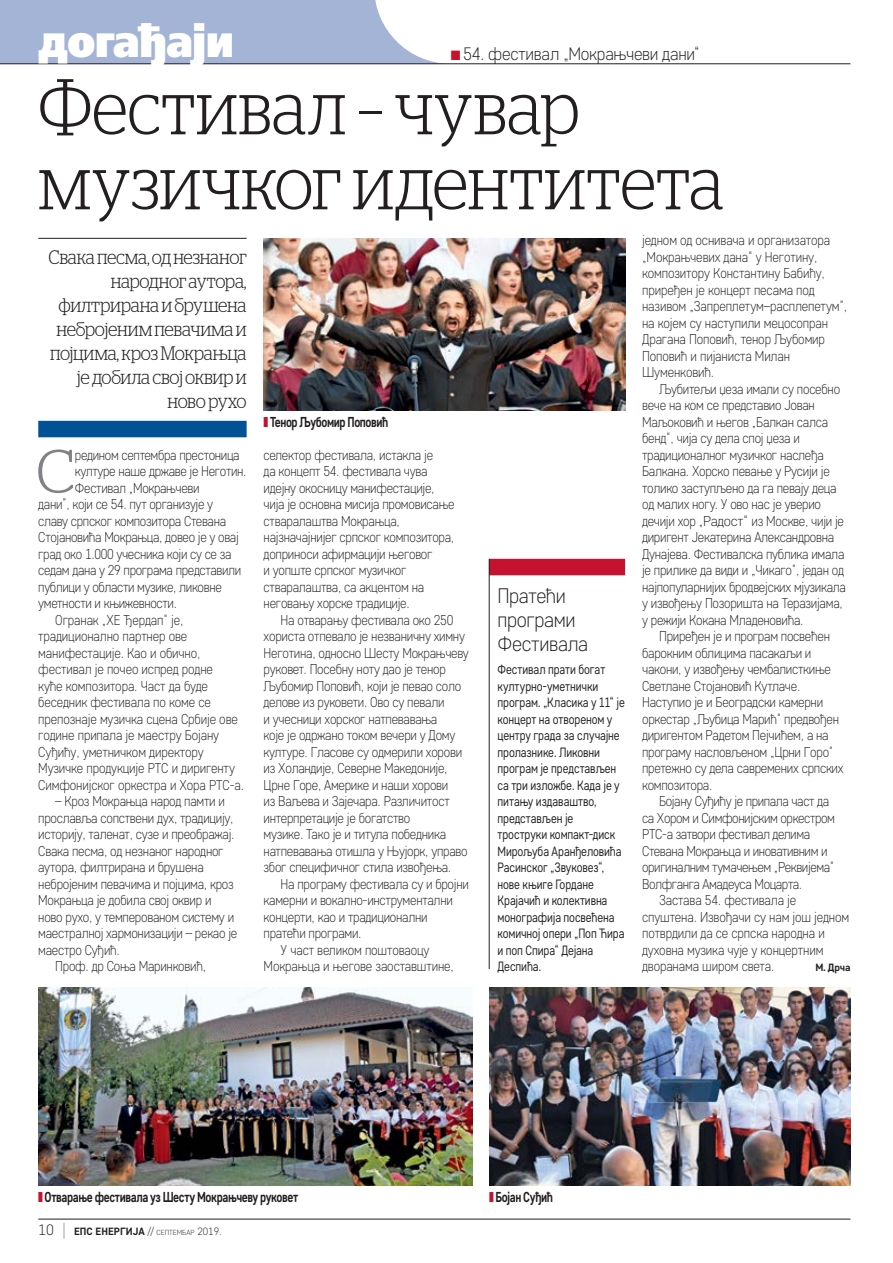
<style>
.page{position:relative;width:893px;height:1263px;background:#fff}
.page>*{position:absolute;margin:0;border:0;box-sizing:border-box;transform-origin:0 0}
.t1{font:300 75px/75px "Stag LC";letter-spacing:-.005em;color:#231f20;scale:.9 1}
.t2{font:300 61.35px "Stag LC";color:#808285}
.t3{font:45px "Free Set Extra Bold C";letter-spacing:-.015em;color:#fff;scale:.9 1}
.t4{font:300 21px/24px "Core Sans D25";letter-spacing:-.02em;color:#231f20;scale:.95 1}
.t5{font:300 19.5px/24px "Stag LC";letter-spacing:-.02em;color:#231f20;text-align:right;scale:.9 1}
.t6{font:300 18px "Core Sans D25";letter-spacing:-.015em;color:#231f20;scale:.95 1}
.t7{font:700 14.4px "Core Sans D55";letter-spacing:-.035em;color:#231f20;scale:.8 1}
.t8{font:300 14.25px/16.5px "Core Sans D25";letter-spacing:-.02em;color:#231f20;scale:.9 1}
.t9{font:13.5px/16.5px "Core Sans D35";letter-spacing:-.01em;color:#231f20;scale:.85 1}
.t10{font:700 10.5px "Core Sans D55";color:#231f20}
.s1{color:#c4122f}
.s2{font-family:"Core Sans D25";font-weight:300;font-size:15px}
.s3{font-family:"Core Sans D15";font-weight:100;font-size:18px}
.s4{font-family:"Core Sans D25";font-weight:300}
.s5{font-family:"Core Sans D25";font-weight:300;font-size:7.35px}
</style>
<div class="page">
<hr style="left:38px;top:1219px;width:812px;height:1px;background:#231f20">
<svg style="left:0;top:0;width:451px;height:64px"></svg>
<hr style="left:0;top:64px;width:850px;height:1px;background:#231f20">
<div style="left:489px;top:559px;width:136px;height:16px;background:#c4122f"></div>
<hr style="left:489px;top:559px;width:1px;height:410px;background:#231f20">
<hr style="left:38px;top:238px;width:209px;height:1px;background:#231f20">
<div style="left:38px;top:421px;width:209px;height:16px;background:#005295"></div>
<img style="left:264px;top:238px;width:361px;height:172px">
<img style="left:38px;top:988px;width:434px;height:198px">
<img style="left:489px;top:988px;width:361px;height:198px">
<h3 class="t3" style="left:38px;top:15px;width:219px">догађаји</h3>
<p class="t6" style="left:451px;top:43px;width:264px"><span class="s1">■</span> 54. фестивал „Мокрањчеви дани“</p>
<h1 class="t1" style="left:38px;top:63px;width:763px">Фестивал – чувар музичког идентитета</h1>
<h3 class="t5" style="left:48px;top:243px;width:222px">Свака песма, од незнаног народног аутора, филтрирана и брушена небројеним певачима и појцима, кроз Мокрањца је добила свој оквир и ново рухо</h3>
<p class="t8" style="left:642px;top:232px;width:229px">једном од оснивача и организатора „Мокрањчевих дана“ у Неготину, композитору Константину Бабићу, приређен је концерт песама под називом „Запреплетум–расплепетум“, на којем су наступили мецосопран<br>Драгана Поповић, тенор Љубомир<br>Поповић и пијаниста Милан<br>Шуменковић.</p>
<p class="t8" style="left:642px;top:380px;width:228px;text-indent:17px">Љубитељи џеза имали су посебно вече на ком се представио Јован Маљоковић и његов „Балкан салса бенд“, чија су дела спој џеза и традиционалног музичког наслеђа Балкана. Хорско певање у Русији је толико заступљено да га певају деца од малих ногу. У ово нас је уверио дечији хор „Радост“ из Москве, чији је диригент Јекатерина Александровна Дунајева. Фестивалска публика имала је прилике да види и „Чикаго“, један од најпопуларнијих бродвејских мјузикала у извођењу Позоришта на Теразијама, у режији Кокана Младеновића.</p>
<p class="t8" style="left:642px;top:628px;width:225px;text-indent:17px">Приређен је и програм посвећен барокним облицима пасакаљи и чакони, у извођењу чембалисткиње<br>Светлане Стојановић Кутлаче.<br>Наступио је и Београдски камерни оркестар „Љубица Марић“ предвођен диригентом Радетом Пејчићем, а на програму насловљеном „Црни Горо“ претежно су дела савремених српских композитора.</p>
<p class="t8" style="left:659px;top:793px;width:190px">Бојану Суђићу је припала част да</p>
<p class="t8" style="left:642px;top:809px;width:216px">са Хором и Симфонијским оркестром</p>
<p class="t8" style="left:642px;top:826px;width:188px">РТС-а затвори фестивал делима</p>
<p class="t8" style="left:642px;top:842px;width:207px">Стевана Мокрањца и иновативним и</p>
<p class="t8" style="left:642px;top:859px;width:215px">оригиналним тумачењем „Реквијема“</p>
<p class="t8" style="left:642px;top:875px;width:179px">Волфганга Амадеуса Моцарта.</p>
<p class="t8" style="left:659px;top:892px;width:154px">Застава 54. фестивала је</p>
<p class="t8" style="left:642px;top:908px;width:232px">спуштена. Извођачи су нам још једном</p>
<p class="t8" style="left:642px;top:925px;width:204px">потврдили да се српска народна и</p>
<p class="t8" style="left:642px;top:941px;width:203px">духовна музика чује у концертним</p>
<p class="t8" style="left:642px;top:958px;width:149px">дворанама широм света.</p>
<p class="t10" style="left:815px;top:961px;width:36px">М. Дрча</p>
<p class="t7" style="left:264px;top:412px;width:157px"><span class="s1">❚</span> Тенор Љубомир Поповић</p>
<h2 class="t2" style="left:36px;top:426px;width:41px">С</h2>
<p class="t8" style="left:75px;top:446px;width:184px">редином септембра престоница</p>
<p class="t8" style="left:264px;top:446px;width:214px">селектор фестивала, истакла је<br>да концепт 54. фестивала чува идејну окосницу манифестације, чија је основна мисија промовисање стваралаштва Мокрањца, најзначајнијег српског композитора, доприноси афирмацији његовог<br>и уопште српског музичког стваралаштва, са акцентом на неговању хорске традиције.</p>
<p class="t8" style="left:264px;top:611px;width:230px;text-indent:17px">На отварању фестивала око 250 хориста отпевало је незваничну химну Неготина, односно Шесту Мокрањчеву руковет. Посебну ноту дао је тенор Љубомир Поповић, који је певао соло делове из руковети. Ово су певали<br>и учесници хорског натпевавања<br>које је одржано током вечери у Дому културе. Гласове су одмерили хорови из Холандије, Северне Македоније, Црне Горе, Америке и наши хорови<br>из Ваљева и Зајечара. Различитост интерпретације је богатство<br>музике. Тако је и титула победника натпевавања отишла у Њујорк, управо због специфичног стила извођења.</p>
<p class="t8" style="left:281px;top:875px;width:211px">На програму фестивала су и бројни</p>
<p class="t8" style="left:264px;top:892px;width:212px">камерни и вокално-инструментални</p>
<p class="t8" style="left:264px;top:908px;width:184px">концерти, као и традиционални</p>
<p class="t8" style="left:264px;top:925px;width:110px">пратећи програми.</p>
<p class="t8" style="left:281px;top:941px;width:167px">У част великом поштоваоцу</p>
<p class="t8" style="left:264px;top:958px;width:213px">Мокрањца и његове заоставштине,</p>
<p class="t8" style="left:75px;top:463px;width:192px">културе наше државе је Неготин.</p>
<p class="t8" style="left:75px;top:479px;width:140px">Фестивал „Мокрањчеви</p>
<p class="t8" style="left:38px;top:496px;width:196px">дани”, који се 54. пут организује у</p>
<p class="t8" style="left:38px;top:512px;width:210px">славу српског композитора Стевана</p>
<p class="t8" style="left:38px;top:529px;width:224px">Стојановића Мокрањца, довео је у овај</p>
<p class="t8" style="left:38px;top:545px;width:216px">град око 1.000 учесника који су се за</p>
<p class="t8" style="left:38px;top:562px;width:227px">седам дана у 29 програма представили</p>
<p class="t8" style="left:38px;top:578px;width:205px">публици у области музике, ликовне</p>
<p class="t8" style="left:38px;top:595px;width:156px">уметности и књижевности.</p>
<p class="t8" style="left:55px;top:611px;width:144px">Огранак „ХЕ Ђердап“ је,</p>
<p class="t8" style="left:38px;top:628px;width:167px">традиционално партнер ове</p>
<p class="t8" style="left:38px;top:644px;width:182px">манифестације. Као и обично,</p>
<p class="t8" style="left:38px;top:661px;width:196px">фестивал је почео испред родне</p>
<p class="t8" style="left:38px;top:677px;width:190px">куће композитора. Част да буде</p>
<p class="t8" style="left:38px;top:694px;width:193px">беседник фестивала по коме се</p>
<p class="t8" style="left:38px;top:710px;width:223px">препознаје музичка сцена Србије ове</p>
<p class="t8" style="left:38px;top:727px;width:202px">године припала је маестру Бојану</p>
<p class="t8" style="left:38px;top:743px;width:185px">Суђићу, уметничком директору</p>
<p class="t8" style="left:38px;top:760px;width:220px">Музичке продукције РТС и диригенту</p>
<p class="t8" style="left:38px;top:776px;width:230px">Симфонијског оркестра и Хора РТС-а.</p>
<p class="t8" style="left:55px;top:793px;width:190px">– Кроз Мокрањца народ памти и</p>
<p class="t8" style="left:38px;top:809px;width:218px">прославља сопствени дух, традицију,</p>
<p class="t8" style="left:38px;top:826px;width:220px">историју, таленат, сузе и преображај.</p>
<p class="t8" style="left:38px;top:842px;width:207px">Свака песма, од незнаног народног</p>
<p class="t8" style="left:38px;top:859px;width:185px">аутора, филтрирана и брушена</p>
<p class="t8" style="left:38px;top:875px;width:219px">небројеним певачима и појцима, кроз</p>
<p class="t8" style="left:38px;top:892px;width:194px">Мокрањца је добила свој оквир и</p>
<p class="t8" style="left:38px;top:908px;width:219px">ново рухо, у темперованом систему и</p>
<p class="t8" style="left:38px;top:925px;width:223px">маестралној хармонизацији – рекао је</p>
<p class="t8" style="left:38px;top:941px;width:92px">маестро Суђић.</p>
<p class="t8" style="left:55px;top:958px;width:169px">Проф. др Соња Маринковић,</p>
<h3 class="t4" style="left:497px;top:583px;width:97px">Пратећи програми<br>Фестивала</h3>
<p class="t9" style="left:497px;top:661px;width:151px">Фестивал прати богат културно-уметнички програм. „Класика у 11“ је концерт на отвореном у центру града за случајне пролазнике. Ликовни програм је представљен са три изложбе. Када је у питању издаваштво, представљен је троструки компакт-диск<br>Мирољуба Аранђеловића<br>Расинског „Звуковез“, нове књиге Гордане<br>Крајачић и колективна монографија посвећена комичној опери „Поп Ћира и поп Спира“ Дејана<br>Деспића.</p>
<p class="t7" style="left:38px;top:1188px;width:326px"><span class="s1">❚</span> Отварање фестивала уз Шесту Мокрањчеву руковет</p>
<p class="t7" style="left:489px;top:1188px;width:82px"><span class="s1">❚</span> Бојан Суђић</p>
<p class="t10" style="left:38px;top:1225px;width:185px"><span class="s2">10</span> <span class="s3">|</span> ЕПС ЕНЕРГИЈА <span class="s4">//</span> <span class="s5">септембар</span> <span class="s4">2019.</span></p>
</div>
